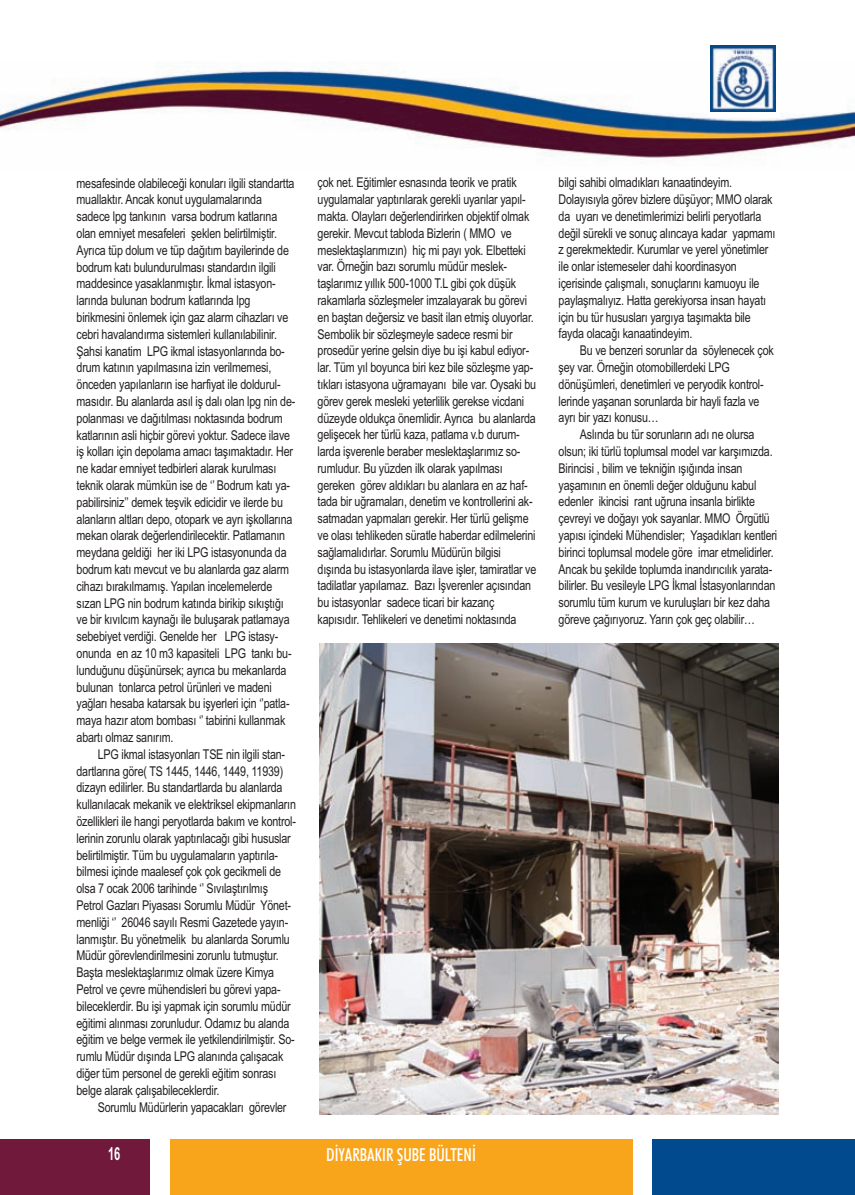
<style>
.page{position:relative;width:855px;height:1195px;background:#fff}
.page>*{position:absolute;margin:0;border:0;box-sizing:border-box;transform-origin:0 0}
.t1{font:500 condensed 18px "Futura BT";color:#fff;scale:.95 1}
.t2{font:700 18px "Arial Narrow";color:#fff;scale:.75 1}
.t3{font:13.5px/16.8px "Arial Narrow";letter-spacing:-.015em;color:#231f20}
</style>
<div class="page">
<svg style="left:1px;top:62px;width:854px;height:101px"></svg>
<div style="left:708px;top:44px;width:71px;height:73px;background:linear-gradient(to right,#fff,#fff)"></div>
<img style="left:710px;top:46px;width:65px;height:65px">
<div style="left:0;top:1139px;width:150px;height:56px;background:#70193b"></div>
<div style="left:170px;top:1139px;width:462px;height:56px;background:#f9a51b"></div>
<div style="left:652px;top:1139px;width:203px;height:56px;background:#004a8d"></div>
<img style="left:319px;top:644px;width:459px;height:470px">
<p class="t3" style="left:77px;top:175px;width:220px">mesafesinde olabileceği konuları ilgili standartta muallaktır. Ancak konut uygulamalarında sadece lpg tankının varsa bodrum katlarına olan emniyet mesafeleri şeklen belirtilmiştir.<br>Ayrıca tüp dolum ve tüp dağıtım bayilerinde de bodrum katı bulundurulması standardın ilgili maddesince yasaklanmıştır. İkmal istasyon&shy;larında bulunan bodrum katlarında lpg birikmesini önlemek için gaz alarm cihazları ve cebri havalandırma sistemleri kullanılabilinir.<br>Şahsi kanatim LPG ikmal istasyonlarında bo&shy;drum katının yapılmasına izin verilmemesi, önceden yapılanların ise harfiyat ile doldurul&shy;masıdır. Bu alanlarda asıl iş dalı olan lpg nin de&shy;polanması ve dağıtılması noktasında bodrum katlarının asli hiçbir görevi yoktur. Sadece ilave iş kolları için depolama amacı taşımaktadır. Her ne kadar emniyet tedbirleri alarak kurulması teknik olarak mümkün ise de ‘’ Bodrum katı ya&shy;pabilirsiniz’’ demek teşvik edicidir ve ilerde bu alanların altları depo, otopark ve ayrı işkollarına mekan olarak değerlendirilecektir. Patlamanın meydana geldiği her iki LPG istasyonunda da bodrum katı mevcut ve bu alanlarda gaz alarm cihazı bırakılmamış. Yapılan incelemelerde sızan LPG nin bodrum katında birikip sıkıştığı ve bir kıvılcım kaynağı ile buluşarak patlamaya sebebiyet verdiği. Genelde her LPG istasy&shy;onunda en az 10 m3 kapasiteli LPG tankı bu&shy;lunduğunu düşünürsek; ayrıca bu mekanlarda bulunan tonlarca petrol ürünleri ve madeni yağları hesaba katarsak bu işyerleri için ‘’patla&shy;maya hazır atom bombası ‘’ tabirini kullanmak abartı olmaz sanırım.</p>
<p class="t3" style="left:77px;top:746px;width:221px;text-indent:21px">LPG ikmal istasyonları TSE nin ilgili stan&shy;dartlarına göre( TS 1445, 1446, 1449, 11939) dizayn edilirler. Bu standartlarda bu alanlarda kullanılacak mekanik ve elektriksel ekipmanların özellikleri ile hangi peryotlarda bakım ve kontrol&shy;lerinin zorunlu olarak yaptırılacağı gibi hususlar belirtilmiştir. Tüm bu uygulamaların yaptırıla&shy;bilmesi içinde maalesef çok çok gecikmeli de olsa 7 ocak 2006 tarihinde ‘’ Sıvılaştırılmış Petrol Gazları Piyasası Sorumlu Müdür Yönet&shy;menliği ‘’ 26046 sayılı Resmi Gazetede yayın&shy;lanmıştır. Bu yönetmelik bu alanlarda Sorumlu Müdür görevlendirilmesini zorunlu tutmuştur.<br>Başta meslektaşlarımız olmak üzere Kimya Petrol ve çevre mühendisleri bu görevi yapa&shy;bileceklerdir. Bu işi yapmak için sorumlu müdür eğitimi alınması zorunludur. Odamız bu alanda eğitim ve belge vermek ile yetkilendirilmiştir. So&shy;rumlu Müdür dışında LPG alanında çalışacak diğer tüm personel de gerekli eğitim sonrası belge alarak çalışabileceklerdir.</p>
<p class="t3" style="left:98px;top:1098px;width:190px">Sorumlu Müdürlerin yapacakları görevler</p>
<p class="t3" style="left:317px;top:174px;width:220px">çok net. Eğitimler esnasında teorik ve pratik uygulamalar yaptırılarak gerekli uyarılar yapıl&shy;makta. Olayları değerlendirirken objektif olmak gerekir. Mevcut tabloda Bizlerin ( MMO ve meslektaşlarımızın) hiç mi payı yok. Elbetteki var. Örneğin bazı sorumlu müdür meslek&shy;taşlarımız yıllık 500-1000 T.L gibi çok düşük rakamlarla sözleşmeler imzalayarak bu görevi en baştan değersiz ve basit ilan etmiş oluyorlar.<br>Sembolik bir sözleşmeyle sadece resmi bir prosedür yerine gelsin diye bu işi kabul ediyor&shy;lar. Tüm yıl boyunca biri kez bile sözleşme yap&shy;tıkları istasyona uğramayanı bile var. Oysaki bu görev gerek mesleki yeterlilik gerekse vicdani düzeyde oldukça önemlidir. Ayrıca bu alanlarda gelişecek her türlü kaza, patlama v.b durum&shy;larda işverenle beraber meslektaşlarımız so&shy;rumludur. Bu yüzden ilk olarak yapılması gereken görev aldıkları bu alanlara en az haf&shy;tada bir uğramaları, denetim ve kontrollerini ak&shy;satmadan yapmaları gerekir. Her türlü gelişme ve olası tehlikeden süratle haberdar edilmelerini sağlamalıdırlar. Sorumlu Müdürün bilgisi dışında bu istasyonlarda ilave işler, tamiratlar ve tadilatlar yapılamaz. Bazı İşverenler açısından bu istasyonlar sadece ticari bir kazanç kapısıdır. Tehlikeleri ve denetimi noktasında</p>
<p class="t3" style="left:558px;top:174px;width:218px">bilgi sahibi olmadıkları kanaatindeyim.<br>Dolayısıyla görev bizlere düşüyor; MMO olarak da uyarı ve denetimlerimizi belirli peryotlarla değil sürekli ve sonuç alıncaya kadar yapmamı z gerekmektedir. Kurumlar ve yerel yönetimler ile onlar istemeseler dahi koordinasyon içerisinde çalışmalı, sonuçlarını kamuoyu ile paylaşmalıyız. Hatta gerekiyorsa insan hayatı için bu tür hususları yargıya taşımakta bile fayda olacağı kanaatindeyim.</p>
<p class="t3" style="left:558px;top:342px;width:217px;text-indent:21px">Bu ve benzeri sorunlar da söylenecek çok şey var. Örneğin otomobillerdeki LPG dönüşümleri, denetimleri ve peryodik kontrol&shy;lerinde yaşanan sorunlarda bir hayli fazla ve ayrı bir yazı konusu…</p>
<p class="t3" style="left:558px;top:426px;width:220px;text-indent:21px">Aslında bu tür sorunların adı ne olursa olsun; iki türlü toplumsal model var karşımızda.<br>Birincisi , bilim ve tekniğin ışığında insan yaşamının en önemli değer olduğunu kabul edenler ikincisi rant uğruna insanla birlikte çevreyi ve doğayı yok sayanlar. MMO Örgütlü yapısı içindeki Mühendisler; Yaşadıkları kentleri birinci toplumsal modele göre imar etmelidirler.<br>Ancak bu şekilde toplumda inandırıcılık yarata&shy;bilirler. Bu vesileyle LPG İkmal İstasyonlarından sorumlu tüm kurum ve kuruluşları bir kez daha göreve çağırıyoruz. Yarın çok geç olabilir…</p>
<h1 class="t2" style="left:108px;top:1143px;width:18px">16</h1>
<h1 class="t1" style="left:326px;top:1144px;width:159px">DİYARBAKIR ŞUBE BÜLTENİ</h1>
</div>
